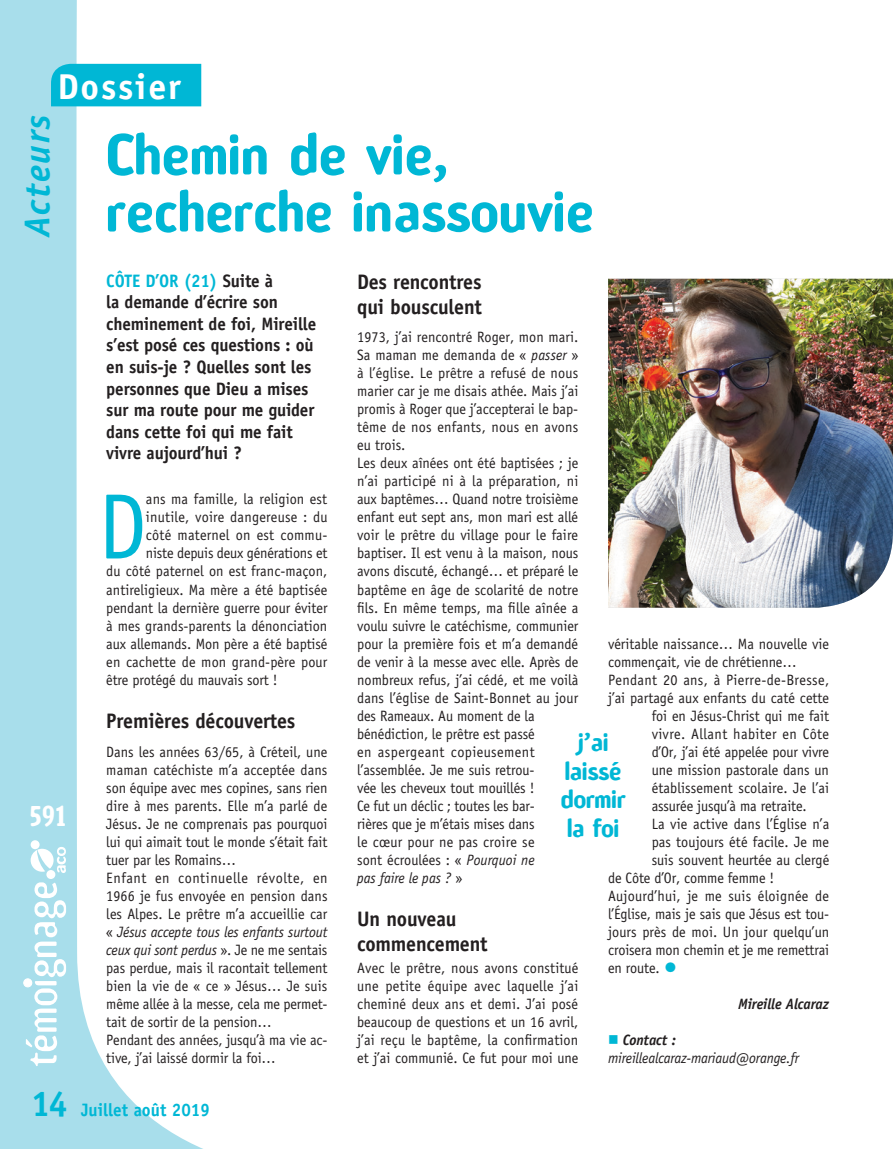
<style>
.page{position:relative;width:893px;height:1149px;background:#fff}
.page>*{position:absolute;margin:0;border:0;box-sizing:border-box;transform-origin:0 0}
.t1{font:93px "Officina Sans";color:#00b7d5;scale:.95 1}
.t2{font:700 54px/57px "Amoebia";letter-spacing:.01em;color:#00b7d5;scale:.95 1}
.t3{font:700 36px "Officina Sans";letter-spacing:.05em;color:#fff}
.t4{font:italic 700 36px "Officina Sans";color:#00b7d5}
.t5{font:700 27px "Amoebia";color:#fff;scale:.85 1}
.t6{font:700 24px/28.8px "Amoebia";color:#00b7d5;text-align:center;scale:.95 1}
.t7{font:700 21px/25.2px "Officina Sans";letter-spacing:-.01em;color:#231f20;scale:.95 1}
.t8{font:700 18px/21.6px "Officina Sans";letter-spacing:-.01em;color:#231f20;scale:.95 1}
.t9{font:700 18px "Officina Sans";color:#00b7d5;scale:.95 1}
.t10{font:15px/18px "Officina Sans";color:#231f20;scale:.95 1}
.t11{font:italic 15px/18px "Officina Sans";letter-spacing:-.01em;color:#231f20;scale:.95 1}
.t12{font:15px "Officina Sans";letter-spacing:.02em;color:#231f20;scale:.95 1}
.t13{font:15px "Officina Sans";letter-spacing:.025em;color:#231f20;scale:.95 1}
.t14{font:italic 700 15px "Officina Sans";letter-spacing:-.01em;color:#231f20;scale:.95 1}
.s1{color:#00b7d5}
.s2{font-style:italic}
.s3{font-size:27px;color:#00b7d5}
.s4{font-weight:700}
.s5{font-size:36px}
</style>
<div class="page">
<svg style="left:0;top:0;width:202px;height:1148px"></svg>
<svg style="left:26px;top:882px;width:40px;height:183px"></svg>
<div style="left:46px;top:869px;width:9px;height:9px;border:2px solid #fff;border-radius:50%"></div>
<div style="left:31px;top:840px;width:9px;height:8px;border:2px solid #fff;border-radius:50%"></div>
<div style="left:47px;top:870px;width:7px;height:7px;background:#fff;border-radius:50%"></div>
<div style="left:32px;top:841px;width:7px;height:7px;background:#fff;border-radius:50%"></div>
<svg style="left:31px;top:846px;width:35px;height:26px"></svg>
<div style="left:24px;top:978px;width:8px;height:8px;background:#fff;border-radius:50%"></div>
<div style="left:23px;top:978px;width:9px;height:9px;border:1px solid #fff;border-radius:50%"></div>
<div style="left:51px;top:64px;width:150px;height:42px;background:#00b7d5"></div>
<img style="left:608px;top:279px;width:285px;height:328px">
<h3 class="t3" style="left:57px;top:64px;width:125px">Dossier</h3>
<h3 class="t4" style="left:16px;top:237px;width:124px;rotate:-90deg">Acteurs</h3>
<h3 class="t5" style="left:30px;top:801px;width:44px">591</h3>
<h2 class="t2" style="left:106px;top:127px;width:514px">Chemin de vie, recherche inassouvie</h2>
<p class="t8" style="left:106px;top:269px;width:223px"><span class="s1">CÔTE D’OR (21)</span> Suite à<br>la demande d’écrire son cheminement de foi, Mireille s’est posé ces questions : où en suis-je ? Quelles sont les personnes que Dieu a mises sur ma route pour me guider dans cette foi qui me fait vivre aujourd’hui ?</p>
<h1 class="t1" style="left:98px;top:472px;width:53px">D</h1>
<p class="t10" style="left:146px;top:490px;width:192px">ans ma famille, la religion est</p>
<h3 class="t7" style="left:357px;top:269px;width:133px">Des rencontres qui bousculent</h3>
<p class="t10" style="left:357px;top:328px;width:234px">1973, j’ai rencontré Roger, mon mari.<br>Sa maman me demanda de « <span class="s2">passer</span> » à l’église. Le prêtre a refusé de nous marier car je me disais athée. Mais j’ai promis à Roger que j’accepterai le bap&shy;tême de nos enfants, nous en avons eu trois.<br>Les deux aînées ont été baptisées ; je n’ai participé ni à la préparation, ni aux baptêmes… Quand notre troisième enfant eut sept ans, mon mari est allé voir le prêtre du village pour le faire baptiser. Il est venu à la maison, nous avons discuté, échangé… et préparé le baptême en âge de scolarité de notre fils. En même temps, ma fille aînée a voulu suivre le catéchisme, communier pour la première fois et m’a demandé de venir à la messe avec elle. Après de nombreux refus, j’ai cédé, et me voilà dans l’église de Saint-Bonnet au jour des Rameaux. Au moment de la bénédiction, le prêtre est passé<br>en aspergeant copieusement l’assemblée. Je me suis retrou-<br>vée les cheveux tout mouillés !<br>Ce fut un déclic ; toutes les bar-<br>rières que je m’étais mises dans<br>le cœur pour ne pas croire se<br>sont écroulées : « <span class="s2">Pourquoi ne<br>pas faire le pas ?</span> »</p>
<h3 class="t7" style="left:357px;top:905px;width:139px">Un nouveau commencement</h3>
<p class="t10" style="left:357px;top:958px;width:234px;text-align:justify">Avec le prêtre, nous avons constitué une petite équipe avec laquelle j’ai cheminé deux ans et demi. J’ai posé beaucoup de questions et un 16 avril, j’ai reçu le baptême, la confirmation et j’ai communié. Ce fut pour moi une</p>
<p class="t10" style="left:146px;top:508px;width:193px">inutile, voire dangereuse : du</p>
<p class="t10" style="left:146px;top:526px;width:192px">côté maternel on est commu-</p>
<p class="t10" style="left:146px;top:544px;width:193px">niste depuis deux générations et</p>
<p class="t10" style="left:106px;top:562px;width:234px">du côté paternel on est franc-maçon,</p>
<p class="t10" style="left:106px;top:580px;width:234px">antireligieux. Ma mère a été baptisée</p>
<p class="t10" style="left:106px;top:598px;width:234px">pendant la dernière guerre pour éviter</p>
<p class="t10" style="left:106px;top:616px;width:234px">à mes grands-parents la dénonciation</p>
<p class="t10" style="left:106px;top:634px;width:234px">aux allemands. Mon père a été baptisé</p>
<p class="t10" style="left:106px;top:652px;width:234px">en cachette de mon grand-père pour</p>
<p class="t10" style="left:106px;top:670px;width:182px">être protégé du mauvais sort !</p>
<h3 class="t7" style="left:106px;top:707px;width:201px">Premières découvertes</h3>
<p class="t10" style="left:106px;top:742px;width:234px">Dans les années 63/65, à Créteil, une maman catéchiste m’a acceptée dans son équipe avec mes copines, sans rien dire à mes parents. Elle m’a parlé de Jésus. Je ne comprenais pas pourquoi lui qui aimait tout le monde s’était fait tuer par les Romains…<br>Enfant en continuelle révolte, en 1966 je fus envoyée en pension dans les Alpes. Le prêtre m’a accueillie car « <span class="s2">Jésus accepte tous les enfants surtout ceux qui sont perdus</span> ». Je ne me sentais pas perdue, mais il racontait tellement bien la vie de « ce » Jésus… Je suis même allée à la messe, cela me permet&shy;tait de sortir de la pension…<br>Pendant des années, jusqu’à ma vie ac&shy;tive, j’ai laissé dormir la foi…</p>
<p class="t10" style="left:608px;top:634px;width:234px">véritable naissance… Ma nouvelle vie</p>
<p class="t10" style="left:608px;top:652px;width:200px">commençait, vie de chrétienne…</p>
<p class="t12" style="left:608px;top:670px;width:234px">Pendant 20 ans, à Pierre-de-Bresse,</p>
<p class="t10" style="left:608px;top:688px;width:234px">j’ai partagé aux enfants du caté cette</p>
<p class="t10" style="left:652px;top:706px;width:188px">foi en Jésus-Christ qui me fait</p>
<p class="t13" style="left:652px;top:724px;width:188px">vivre. Allant habiter en Côte</p>
<p class="t10" style="left:652px;top:742px;width:188px">d’Or, j’ai été appelée pour vivre</p>
<p class="t10" style="left:652px;top:760px;width:188px">une mission pastorale dans un</p>
<p class="t10" style="left:652px;top:778px;width:188px">établissement scolaire. Je l’ai</p>
<p class="t10" style="left:652px;top:796px;width:165px">assurée jusqu’à ma retraite.</p>
<p class="t10" style="left:652px;top:814px;width:188px">La vie active dans l’Église n’a</p>
<p class="t10" style="left:652px;top:832px;width:188px">pas toujours été facile. Je me</p>
<p class="t10" style="left:652px;top:850px;width:188px">suis souvent heurtée au clergé</p>
<p class="t10" style="left:608px;top:868px;width:176px">de Côte d’Or, comme femme !</p>
<p class="t10" style="left:608px;top:886px;width:234px">Aujourd’hui, je me suis éloignée de</p>
<p class="t10" style="left:608px;top:904px;width:234px">l’Église, mais je sais que Jésus est tou-</p>
<p class="t10" style="left:608px;top:922px;width:234px">jours près de moi. Un jour quelqu’un</p>
<p class="t10" style="left:608px;top:940px;width:234px">croisera mon chemin et je me remettrai</p>
<p class="t10" style="left:608px;top:958px;width:74px">en route. <span class="s3">•</span></p>
<p class="t14" style="left:738px;top:994px;width:97px">Mireille Alcaraz</p>
<p class="t11" style="left:608px;top:1030px;width:202px"><span class="s1">■</span> <span class="s4">Contact : </span>mireillealcaraz-mariaud@orange.fr</p>
<h3 class="t6" style="left:561px;top:728px;width:70px">j’ai laissé dormir la foi</h3>
<p class="t9" style="left:31px;top:1098px;width:190px"><span class="s5">14</span> Juillet août 2019</p>
</div>
